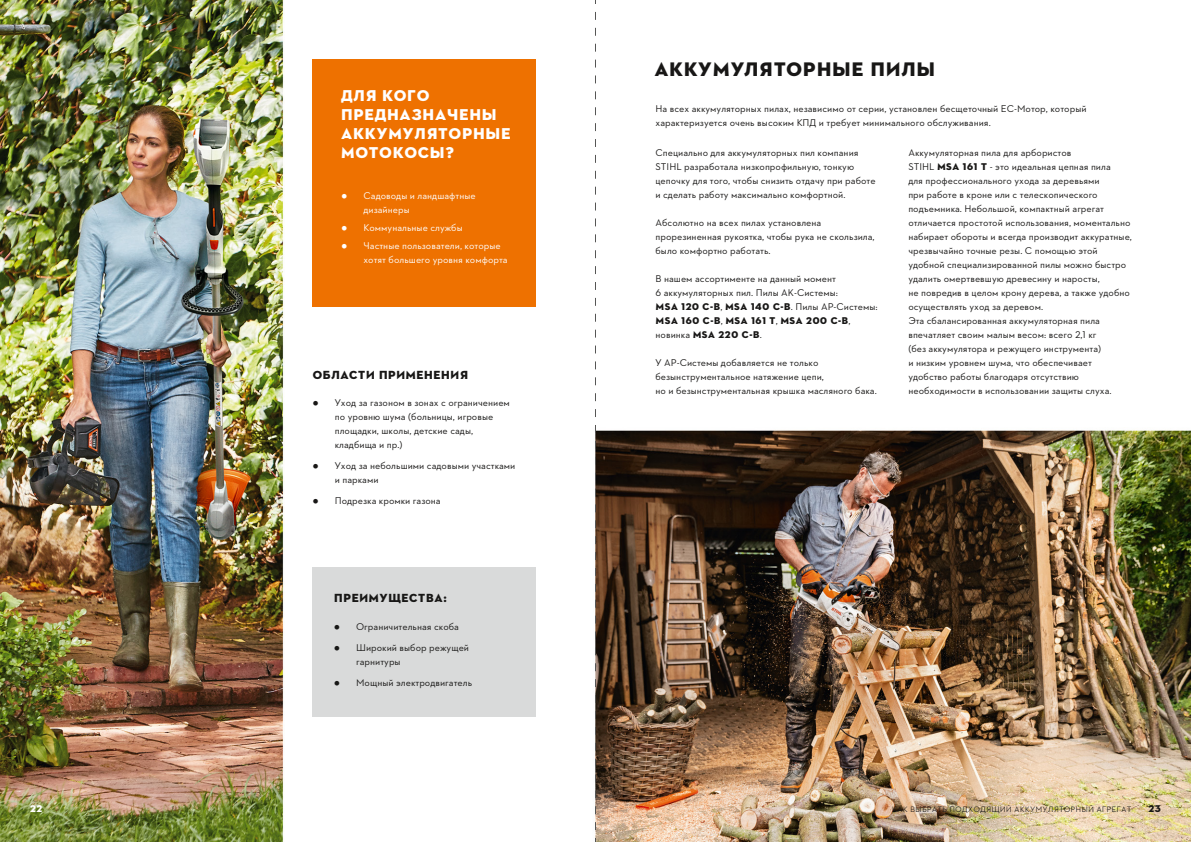
<style>
.page{position:relative;width:1191px;height:842px;background:#fff}
.page>*{position:absolute;margin:0;border:0;box-sizing:border-box;transform-origin:0 0}
.t1{font:20px "STIHL Contraface Display Titling";color:#181716}
.t2{font:16px/19.2px "STIHL Contraface Display Titling";color:#fff}
.t3{font:14px "STIHL Contraface Text";color:#181716}
.t4{font:14px "STIHL Contraface Text";color:#fff}
.t5{font:12px "STIHL Contraface Display Titling";color:#181716}
.t6{font:10px/14px "STIHL Contraface Text";color:#181716}
.t7{font:10px/14px "STIHL Contraface Text";color:#fff}
.t8{font:10px/14px "STIHL Contraface Display Titling";color:#181716}
.t9{font:10px "STIHL Contraface Display Titling";color:#fff}
.t10{font:500 8px "STIHL Contraface Display";color:#181716}
.s1{font-family:"STIHL Contraface Text"}
.s2{font-family:"STIHL Contraface Display Titling"}
</style>
<div class="page">
<img style="left:0;top:0;width:1191px;height:842px">
<svg style="left:595px;top:12px;width:1px;height:830px"></svg>
<div style="left:312px;top:60px;width:224px;height:247px;background:#ee7100"></div>
<div style="left:312px;top:567px;width:224px;height:150px;background:#d9dada"></div>
<h2 class="t2" style="left:341px;top:86px;width:172px">Для кого предназначены аккумуляторные мотокосы?</h2>
<h3 class="t4" style="left:341px;top:186px;width:8px">⬤</h3>
<p class="t7" style="left:363px;top:188px;width:114px">Садоводы и ландшафтные дизайнеры</p>
<h3 class="t4" style="left:341px;top:218px;width:8px">⬤</h3>
<p class="t7" style="left:363px;top:220px;width:101px">Коммунальные службы</p>
<h3 class="t4" style="left:341px;top:236px;width:8px">⬤</h3>
<p class="t7" style="left:363px;top:238px;width:146px">Частные пользователи, которые хотят большего уровня комфорта</p>
<p class="t5" style="left:312px;top:368px;width:157px">Области применения</p>
<h3 class="t3" style="left:312px;top:394px;width:8px">⬤</h3>
<p class="t6" style="left:335px;top:396px;width:177px">Уход за газоном в зонах с ограничением по уровню шума (больницы, игровые площадки, школы, детские сады, кладбища и пр.)</p>
<h3 class="t3" style="left:312px;top:457px;width:8px">⬤</h3>
<p class="t6" style="left:335px;top:459px;width:182px">Уход за небольшими садовыми участками и парками</p>
<h3 class="t3" style="left:312px;top:492px;width:8px">⬤</h3>
<p class="t6" style="left:335px;top:494px;width:107px">Подрезка кромки газона</p>
<p class="t5" style="left:334px;top:590px;width:115px">Преимущества:</p>
<h3 class="t3" style="left:333px;top:617px;width:8px">⬤</h3>
<p class="t6" style="left:356px;top:619px;width:104px">Ограничительная скоба</p>
<h3 class="t3" style="left:333px;top:638px;width:8px">⬤</h3>
<p class="t6" style="left:356px;top:640px;width:114px">Широкий выбор режущей гарнитуры</p>
<h3 class="t3" style="left:333px;top:673px;width:8px">⬤</h3>
<p class="t6" style="left:356px;top:675px;width:118px">Мощный электродвигатель</p>
<h1 class="t1" style="left:654px;top:57px;width:283px">Аккумуляторные пилы</h1>
<p class="t6" style="left:655px;top:101px;width:432px">На всех аккумуляторных пилах, независимо от серии, установлен бесщеточный EC-Мотор, который характеризуется очень высоким КПД и требует минимального обслуживания.</p>
<p class="t6" style="left:655px;top:145px;width:222px">Специально для аккумуляторных пил компания STIHL разработала низкопрофильную, тонкую цепочку для того, чтобы снизить отдачу при работе и сделать работу максимально комфортной.</p>
<p class="t6" style="left:655px;top:215px;width:221px">Абсолютно на всех пилах установлена прорезиненная рукоятка, чтобы рука не скользила, было комфортно работать.</p>
<p class="t6" style="left:655px;top:271px;width:184px">В нашем ассортименте на данный момент<br>6 аккумуляторных пил. Пилы AK-Системы:</p>
<p class="t8" style="left:655px;top:299px;width:224px">MSA 120 C-B<span class="s1">,</span> MSA 140 C-B<span class="s1">. Пилы AP-Системы:<br></span>MSA 160 C-B<span class="s1">,</span> MSA 161 T<span class="s1">,</span> MSA 200 C-B<span class="s1">, новинка</span> MSA 220 C-B<span class="s1">.</span></p>
<p class="t6" style="left:655px;top:355px;width:223px">У AP-Системы добавляется не только безынструментальное натяжение цепи,<br>но и безынструментальная крышка масляного бака.</p>
<p class="t6" style="left:908px;top:145px;width:225px">Аккумуляторная пила для арбористов<br>STIHL <span class="s2">MSA 161 T</span> - это идеальная цепная пила<br>для профессионального ухода за деревьями<br>при работе в кроне или с телескопического подъемника. Небольшой, компактный агрегат отличается простотой использования, моментально набирает обороты и всегда производит аккуратные, чрезвычайно точные резы. С помощью этой удобной специализированной пилы можно быстро удалить омертвевшую древесину и наросты,<br>не повредив в целом крону дерева, а также удобно осуществлять уход за деревом.<br>Эта сбалансированная аккумуляторная пила впечатляет своим малым весом: всего 2,1 кг<br>(без аккумулятора и режущего инструмента)<br>и низким уровнем шума, что обеспечивает удобство работы благодаря отсутствию необходимости в использовании защиты слуха.</p>
<p class="t9" style="left:30px;top:802px;width:14px">22</p>
<p class="t10" style="left:892px;top:805px;width:241px">Как выбрать подходящий аккумуляторный агрегат</p>
<p class="t8" style="left:1148px;top:802px;width:15px">23</p>
</div>
